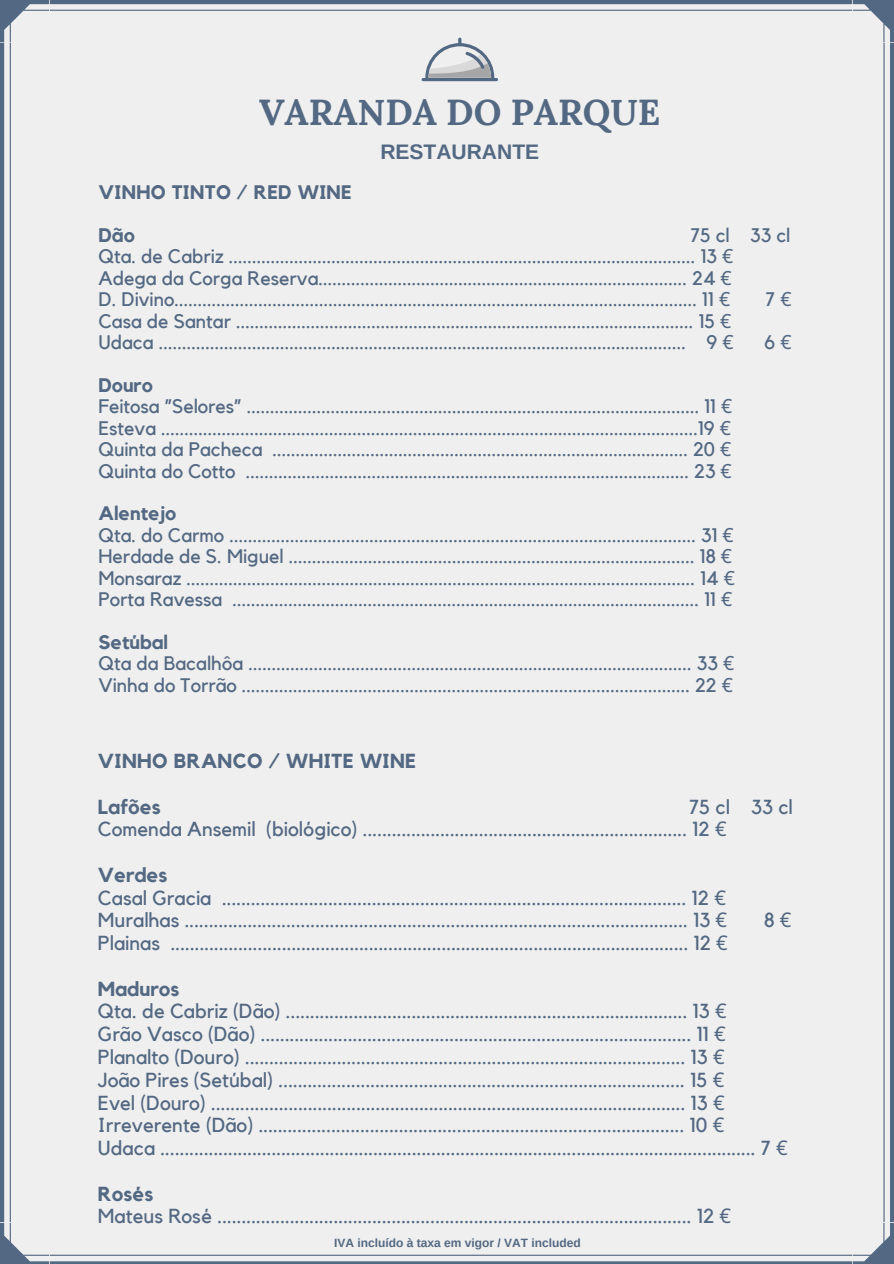
<style>
.page{position:relative;width:894px;height:1264px;background:#fff}
.page>*{position:absolute;margin:0;border:0;box-sizing:border-box;transform-origin:0 0}
.t1{font:700 36px "Lora";color:#536882}
.t2{font:700 21px "Arimo";color:#536882}
.t3{font:20.25px "Kollektif";color:#536882}
.t4{font:700 20.25px "Kollektif";color:#536882}
.t5{font:19.5px "Kollektif";color:#536882}
.t6{font:700 19.5px "Kollektif";color:#536882}
.t7{font:700 12px "Arimo";color:#536882}
.s1{font-family:"Noto Sans"}
</style>
<div class="page">
<div style="left:0;top:0;width:893px;height:1263px;background:#efefef"></div>
<svg style="left:414px;top:18px;width:90px;height:90px"></svg>
<p class="t1" style="left:259px;top:89px;width:403px">VARANDA DO PARQUE</p>
<p class="t2" style="left:380px;top:140px;width:160px">RESTAURANTE</p>
<p class="t6" style="left:98px;top:183px;width:255px">VINHO TINTO / RED WINE</p>
<p class="t6" style="left:98px;top:226px;width:38px">Dão</p>
<p class="t5" style="left:690px;top:226px;width:101px">75 cl 33 cl</p>
<p class="t5" style="left:98px;top:248px;width:636px">Qta. de Cabriz .................................................................................................... 13 <span class="s1">€</span></p>
<p class="t5" style="left:98px;top:269px;width:634px">Adega da Corga Reserva............................................................................... 24 <span class="s1">€</span></p>
<p class="t5" style="left:98px;top:290px;width:633px">D. Divino................................................................................................................ 11 <span class="s1">€</span></p>
<p class="t5" style="left:765px;top:290px;width:27px">7 <span class="s1">€</span></p>
<p class="t5" style="left:98px;top:312px;width:634px">Casa de Santar .................................................................................................. 15 <span class="s1">€</span></p>
<p class="t5" style="left:98px;top:333px;width:636px">Udaca ................................................................................................................. 9 <span class="s1">€</span></p>
<p class="t5" style="left:764px;top:333px;width:29px">6 <span class="s1">€</span></p>
<p class="t6" style="left:98px;top:376px;width:56px">Douro</p>
<p class="t5" style="left:98px;top:397px;width:635px">Feitosa ”Selores” ................................................................................................. 11 <span class="s1">€</span></p>
<p class="t5" style="left:98px;top:419px;width:633px">Esteva ...................................................................................................................19 <span class="s1">€</span></p>
<p class="t5" style="left:98px;top:440px;width:634px">Quinta da Pacheca ......................................................................................... 20 <span class="s1">€</span></p>
<p class="t5" style="left:98px;top:462px;width:634px">Quinta do Cotto ............................................................................................... 23 <span class="s1">€</span></p>
<p class="t6" style="left:98px;top:504px;width:79px">Alentejo</p>
<p class="t5" style="left:98px;top:526px;width:636px">Qta. do Carmo .................................................................................................... 31 <span class="s1">€</span></p>
<p class="t5" style="left:98px;top:547px;width:635px">Herdade de S. Miguel ....................................................................................... 18 <span class="s1">€</span></p>
<p class="t5" style="left:98px;top:568px;width:638px">Monsaraz ............................................................................................................. 14 <span class="s1">€</span></p>
<p class="t5" style="left:98px;top:590px;width:635px">Porta Ravessa .................................................................................................... 11 <span class="s1">€</span></p>
<p class="t6" style="left:98px;top:633px;width:71px">Setúbal</p>
<p class="t5" style="left:98px;top:654px;width:637px">Qta da Bacalhôa ............................................................................................... 33 <span class="s1">€</span></p>
<p class="t5" style="left:98px;top:675px;width:635px">Vinha do Torrão ................................................................................................ 22 <span class="s1">€</span></p>
<p class="t4" style="left:98px;top:751px;width:319px">VINHO BRANCO / WHITE WINE</p>
<p class="t4" style="left:98px;top:797px;width:64px">Lafões</p>
<p class="t3" style="left:689px;top:797px;width:105px">75 cl 33 cl</p>
<p class="t3" style="left:98px;top:820px;width:630px">Comenda Ansemil (biológico) ................................................................... 12 <span class="s1">€</span></p>
<p class="t4" style="left:98px;top:865px;width:71px">Verdes</p>
<p class="t3" style="left:98px;top:888px;width:629px">Casal Gracia ................................................................................................ 12 <span class="s1">€</span></p>
<p class="t3" style="left:98px;top:911px;width:630px">Muralhas ........................................................................................................ 13 <span class="s1">€</span></p>
<p class="t3" style="left:764px;top:911px;width:29px">8 <span class="s1">€</span></p>
<p class="t3" style="left:98px;top:933px;width:631px">Plainas ........................................................................................................... 12 <span class="s1">€</span></p>
<p class="t4" style="left:98px;top:979px;width:83px">Maduros</p>
<p class="t3" style="left:98px;top:1002px;width:630px">Qta. de Cabriz (Dão) ................................................................................... 13 <span class="s1">€</span></p>
<p class="t3" style="left:98px;top:1024px;width:629px">Grão Vasco (Dão) ......................................................................................... 11 <span class="s1">€</span></p>
<p class="t3" style="left:98px;top:1047px;width:628px">Planalto (Douro) ........................................................................................... 13 <span class="s1">€</span></p>
<p class="t3" style="left:98px;top:1070px;width:627px">João Pires (Setúbal) .................................................................................... 15 <span class="s1">€</span></p>
<p class="t3" style="left:98px;top:1093px;width:628px">Evel (Douro) .................................................................................................. 13 <span class="s1">€</span></p>
<p class="t3" style="left:98px;top:1115px;width:628px">Irreverente (Dão) ........................................................................................ 10 <span class="s1">€</span></p>
<p class="t3" style="left:98px;top:1138px;width:691px">Udaca ........................................................................................................................... 7 <span class="s1">€</span></p>
<p class="t4" style="left:98px;top:1184px;width:57px">Rosés</p>
<p class="t3" style="left:98px;top:1206px;width:634px">Mateus Rosé .................................................................................................. 12 <span class="s1">€</span></p>
<p class="t7" style="left:334px;top:1236px;width:248px">IVA incluído à taxa em vigor / VAT included</p>
</div>
